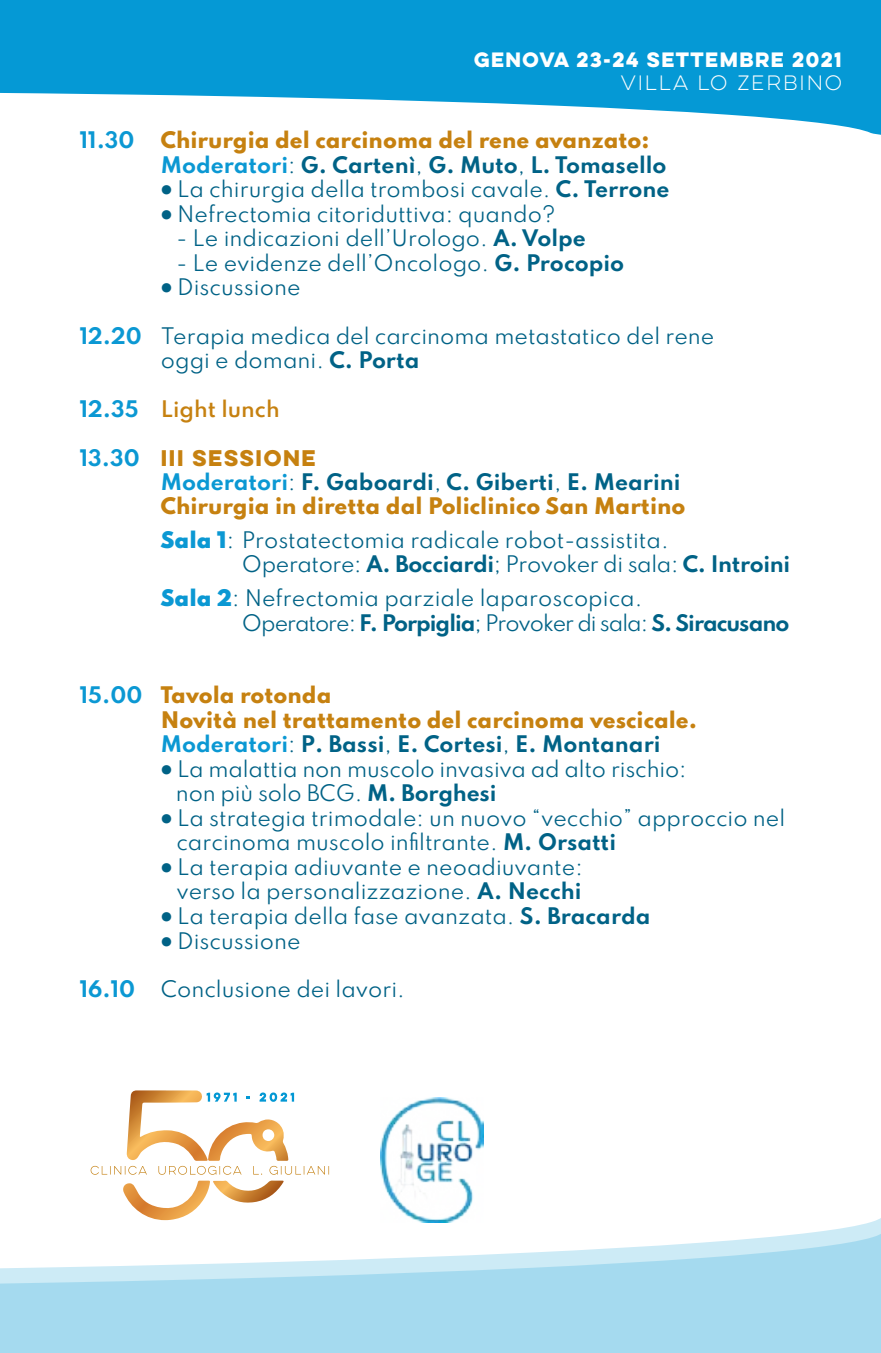
<style>
.page{position:relative;width:881px;height:1353px;background:#fff}
.page>*{position:absolute;margin:0;border:0;box-sizing:border-box;transform-origin:0 0}
.t1{font:20.25px/24.3px "Spartan";color:#006286}
.t2{font:800 20.25px/24.3px "Spartan";color:#c68110}
.t3{font:700 20.25px "Lulo Clean W01 One";letter-spacing:-.15em;color:#c68110}
.t4{font:600 20.25px "Spartan";color:#c68110}
.t5{font:700 20.25px "Spartan";color:#0b98d3}
.t6{font:700 18.68px "Lulo Clean W01 One";letter-spacing:-.15em;color:#fff}
.t7{font:18.68px "Lulo Clean W01 One";letter-spacing:-.1em;color:#fff}
.s1{font-weight:700;color:#0b98d3}
.s2{font-weight:400;color:#006286}
.s3{font-weight:700;color:#006286}
.s4{font-weight:900}
.s5{font-weight:700}
.s6{font-family:"Spartan";color:#0b98d3}
.s7{font-weight:900;color:#0b98d3}
</style>
<div class="page">
<svg style="left:0;top:0;width:880px;height:135px;fill:#0599d5"></svg>
<img style="left:381px;top:1097px;width:102px;height:118px">
<svg style="left:155px;top:1215px;width:725px;height:16px"></svg>
<svg style="left:0;top:1231px;width:880px;height:121px;fill:#a5daef"></svg>
<svg style="left:91px;top:1090px;width:238px;height:129px"></svg>
<p class="t6" style="left:474px;top:46px;width:373px">GENOVA 23-24 SETTEMBRE 2021</p>
<p class="t7" style="left:620px;top:70px;width:226px">VILLA LO ZERBINO</p>
<p class="t5" style="left:80px;top:125px;width:56px">11.30</p>
<p class="t2" style="left:161px;top:127px;width:507px">Chirurgia del carcinoma del rene avanzato:<br><span class="s1">Moderatori</span><span class="s2">:</span> <span class="s3">G. Cartenì</span><span class="s2">,</span> <span class="s3">G. Muto</span><span class="s2">,</span> <span class="s3">L. Tomasello</span></p>
<p class="t1" style="left:161px;top:176px;width:510px"><span class="s4">•</span> La chirurgia della trombosi cavale. <span class="s5">C. Terrone</span></p>
<p class="t1" style="left:161px;top:201px;width:396px"><span class="s4">•</span> Nefrectomia citoriduttiva: quando?</p>
<p class="t1" style="left:176px;top:225px;width:411px">- Le indicazioni dell’Urologo. <span class="s5">A. Volpe</span></p>
<p class="t1" style="left:176px;top:250px;width:449px">- Le evidenze dell’Oncologo. <span class="s5">G. Procopio</span></p>
<p class="t1" style="left:161px;top:274px;width:141px"><span class="s4">•</span> Discussione</p>
<p class="t1" style="left:161px;top:323px;width:554px;text-indent:-81px"><span class="s1">12.20</span> Terapia medica del carcinoma metastatico del rene oggi e domani. <span class="s5">C. Porta</span></p>
<p class="t4" style="left:80px;top:393px;width:201px"><span class="s1">12.35</span> Light lunch</p>
<p class="t3" style="left:80px;top:443px;width:242px"><span class="s6">13.30</span> III SESSIONE</p>
<p class="t2" style="left:161px;top:469px;width:526px"><span class="s1">Moderatori</span><span class="s2">:</span> <span class="s3">F. Gaboardi</span><span class="s2">,</span> <span class="s3">C. Giberti</span><span class="s2">,</span> <span class="s3">E. Mearini<br></span>Chirurgia in diretta dal Policlinico San Martino</p>
<p class="t1" style="left:242px;top:527px;width:549px;text-indent:-81px"><span class="s7">Sala 1</span>: Prostatectomia radicale robot-assistita.<br>Operatore: <span class="s5">A. Bocciardi</span>; Provoker di sala: <span class="s5">C. Introini</span></p>
<p class="t1" style="left:242px;top:585px;width:548px;text-indent:-81px"><span class="s7">Sala 2</span>: Nefrectomia parziale laparoscopica.<br>Operatore: <span class="s5">F. Porpiglia</span>; Provoker di sala: <span class="s5">S. Siracusano</span></p>
<p class="t2" style="left:161px;top:682px;width:537px;text-indent:-81px"><span class="s1">15.00</span> Tavola rotonda<br>Novità nel trattamento del carcinoma vescicale.<br><span class="s1">Moderatori</span><span class="s2">:</span> <span class="s3">P. Bassi</span><span class="s2">,</span> <span class="s3">E. Cortesi</span><span class="s2">,</span> <span class="s3">E. Montanari</span></p>
<p class="t1" style="left:176px;top:756px;width:512px;text-indent:-15px"><span class="s4">•</span> La malattia non muscolo invasiva ad alto rischio: non più solo BCG. <span class="s5">M. Borghesi</span></p>
<p class="t1" style="left:176px;top:805px;width:610px;text-indent:-16px"><span class="s4">•</span> La strategia trimodale: un nuovo “vecchio” approccio nel carcinoma muscolo infiltrante. <span class="s5">M. Orsatti</span></p>
<p class="t1" style="left:161px;top:854px;width:423px;text-align:right"><span class="s4">•</span> La terapia adiuvante e neoadiuvante: verso la personalizzazione. <span class="s5">A. Necchi</span></p>
<p class="t1" style="left:161px;top:903px;width:491px"><span class="s4">•</span> La terapia della fase avanzata. <span class="s5">S. Bracarda</span></p>
<p class="t1" style="left:161px;top:927px;width:141px"><span class="s4">•</span> Discussione</p>
<p class="t5" style="left:80px;top:973px;width:57px">16.10</p>
<p class="t1" style="left:161px;top:976px;width:245px">Conclusione dei lavori.</p>
</div>
